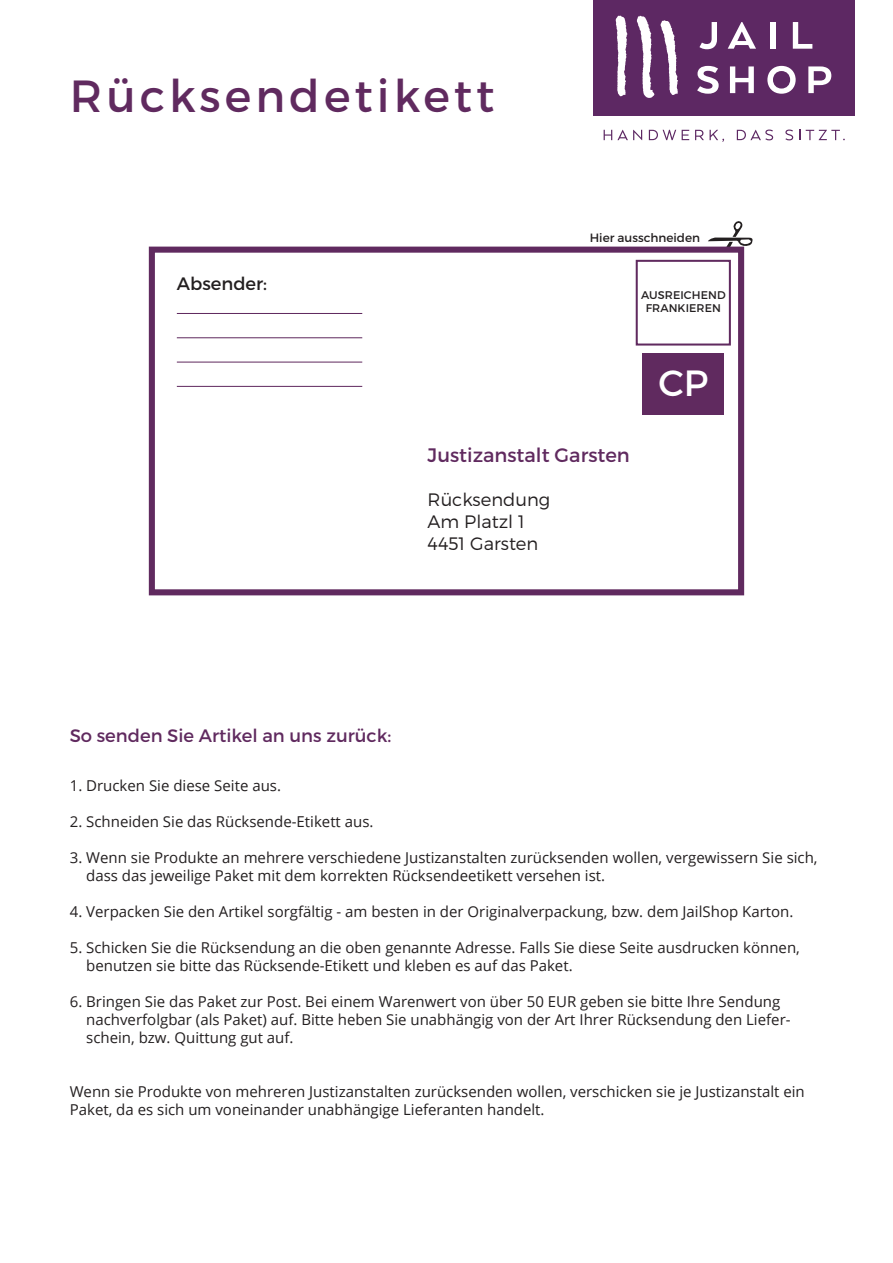
<style>
.page{position:relative;width:893px;height:1263px;background:#fff}
.page>*{position:absolute;margin:0;border:0;box-sizing:border-box;transform-origin:0 0}
.t1{font:45px "Montserrat";letter-spacing:.09em;color:#602a5f}
.t2{font:36.45px "Montserrat";color:#fff}
.t3{font:19.5px "Montserrat";color:#602a5f}
.t4{font:300 18px/21.6px "Montserrat";color:#231f20}
.t5{font:18px "Montserrat";color:#602a5f}
.t6{font:18px "Montserrat";color:#231f20}
.t7{font:15px/18px "Open Sans";color:#231f20}
.t8{font:12px "Montserrat";color:#231f20}
.t9{font:11.1px/13.4px "Montserrat";letter-spacing:.01em;color:#231f20;text-align:center}
</style>
<div class="page">
<svg style="left:708px;top:221px;width:45px;height:39px"></svg>
<div style="left:149px;top:247px;width:595px;height:348px;background:#fff;border:6px solid #602a5f"></div>
<hr style="left:177px;top:313px;width:185px;height:1px;background:#602a5f">
<hr style="left:177px;top:337px;width:185px;height:1px;background:#602a5f">
<hr style="left:177px;top:362px;width:185px;height:1px;background:#602a5f">
<hr style="left:177px;top:386px;width:185px;height:1px;background:#602a5f">
<div style="left:642px;top:353px;width:82px;height:61px;background:#602a5f"></div>
<div style="left:636px;top:260px;width:95px;height:86px;border:2px solid #602a5f"></div>
<div style="left:594px;top:0;width:261px;height:116px;background:#5d2863"></div>
<svg style="left:699px;top:22px;width:18px;height:27px"></svg>
<svg style="left:728px;top:22px;width:28px;height:27px"></svg>
<div style="left:770px;top:22px;width:5px;height:27px;background:#fff"></div>
<svg style="left:793px;top:22px;width:19px;height:27px"></svg>
<svg style="left:697px;top:66px;width:22px;height:28px"></svg>
<svg style="left:730px;top:66px;width:24px;height:27px"></svg>
<svg style="left:767px;top:66px;width:29px;height:28px"></svg>
<svg style="left:808px;top:66px;width:23px;height:27px"></svg>
<svg style="left:604px;top:130px;width:38px;height:10px"></svg>
<svg style="left:649px;top:130px;width:27px;height:10px"></svg>
<svg style="left:682px;top:130px;width:7px;height:10px"></svg>
<svg style="left:695px;top:130px;width:9px;height:10px"></svg>
<svg style="left:710px;top:130px;width:14px;height:12px"></svg>
<svg style="left:737px;top:130px;width:36px;height:10px"></svg>
<svg style="left:785px;top:130px;width:8px;height:10px"></svg>
<svg style="left:806px;top:130px;width:39px;height:10px"></svg>
<svg style="left:637px;top:16px;width:17px;height:82px"></svg>
<svg style="left:616px;top:15px;width:11px;height:81px"></svg>
<svg style="left:660px;top:20px;width:18px;height:75px"></svg>
<h1 class="t1" style="left:70px;top:69px;width:426px">Rücksendetikett</h1>
<p class="t6" style="left:177px;top:272px;width:92px">Absender:</p>
<p class="t8" style="left:590px;top:230px;width:112px">Hier ausschneiden</p>
<p class="t9" style="left:641px;top:288px;width:86px">AUSREICHEND<br>FRANKIEREN</p>
<h2 class="t2" style="left:658px;top:361px;width:51px">CP</h2>
<h3 class="t3" style="left:428px;top:443px;width:204px">Justizanstalt Garsten</h3>
<p class="t4" style="left:428px;top:489px;width:124px">Rücksendung<br>Am Platzl 1<br>4451 Garsten</p>
<p class="t5" style="left:70px;top:725px;width:323px">So senden Sie Artikel an uns zurück:</p>
<p class="t7" style="left:70px;top:776px;width:213px">1. Drucken Sie diese Seite aus.</p>
<p class="t7" style="left:70px;top:812px;width:305px">2. Schneiden Sie das Rücksende-Etikett aus.</p>
<p class="t7" style="left:86px;top:848px;width:733px;text-indent:-16px">3. Wenn sie Produkte an mehrere verschiedene Justizanstalten zurücksenden wollen, vergewissern Sie sich, dass das jeweilige Paket mit dem korrekten Rücksendeetikett versehen ist.</p>
<p class="t7" style="left:70px;top:902px;width:725px">4. Verpacken Sie den Artikel sorgfältig - am besten in der Originalverpackung, bzw. dem JailShop Karton.</p>
<p class="t7" style="left:86px;top:938px;width:715px;text-indent:-16px">5. Schicken Sie die Rücksendung an die oben genannte Adresse. Falls Sie diese Seite ausdrucken können, benutzen sie bitte das Rücksende-Etikett und kleben es auf das Paket.</p>
<p class="t7" style="left:86px;top:992px;width:706px;text-indent:-16px">6. Bringen Sie das Paket zur Post. Bei einem Warenwert von über 50 EUR geben sie bitte Ihre Sendung nachverfolgbar (als Paket) auf. Bitte heben Sie unabhängig von der Art Ihrer Rücksendung den Liefer&shy;schein, bzw. Quittung gut auf.</p>
<p class="t7" style="left:70px;top:1082px;width:736px">Wenn sie Produkte von mehreren Justizanstalten zurücksenden wollen, verschicken sie je Justizanstalt ein<br>Paket, da es sich um voneinander unabhängige Lieferanten handelt.</p>
</div>
